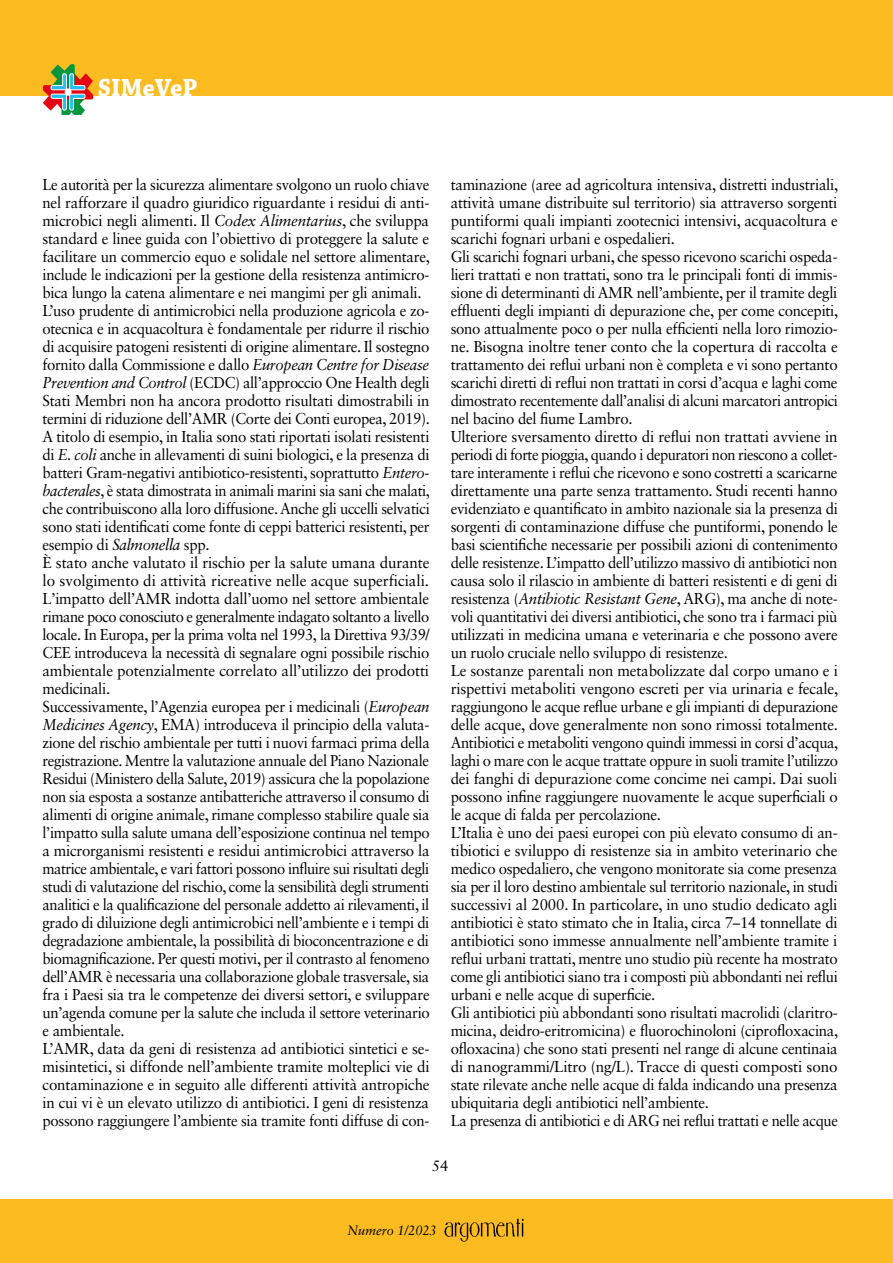
<style>
.page{position:relative;width:893px;height:1263px;background:#fff}
.page>*{position:absolute;margin:0;border:0;box-sizing:border-box;transform-origin:0 0}
.t1{font:700 26.25px "Chaparral Pro";color:#fff;scale:.95 1}
.t2{font:15.75px/18px "Sabon LT Std";letter-spacing:-.02em;color:#000;scale:.95 1}
.t3{font:15px "Sabon LT Std";color:#000}
.t4{font:italic 13.5px "Sabon LT Std";color:#000;scale:.95 1}
.s1{font-style:italic}
</style>
<div class="page">
<div style="left:0;top:0;width:893px;height:96px;background:#fbbb21"></div>
<svg style="left:43px;top:64px;width:51px;height:51px"></svg>
<div style="left:65px;top:88px;width:7px;height:8px;background:#fff;border-radius:50%"></div>
<div style="left:0;top:1199px;width:893px;height:64px;background:#fbbb21"></div>
<img style="left:444px;top:1218px;width:80px;height:24px">
<h1 class="t1" style="left:98px;top:72px;width:107px">SIMeVeP</h1>
<p class="t2" style="left:43px;top:175px;width:409px">Le autorità per la sicurezza alimentare svolgono un ruolo chiave nel rafforzare il quadro giuridico riguardante i residui di anti&shy;microbici negli alimenti. Il <span class="s1">Codex Alimentarius</span>, che sviluppa standard e linee guida con l’obiettivo di proteggere la salute e facilitare un commercio equo e solidale nel settore alimentare, include le indicazioni per la gestione della resistenza antimicro&shy;bica lungo la catena alimentare e nei mangimi per gli animali.<br>L’uso prudente di antimicrobici nella produzione agricola e zo&shy;otecnica e in acquacoltura è fondamentale per ridurre il rischio di acquisire patogeni resistenti di origine alimentare. Il sostegno fornito dalla Commissione e dallo <span class="s1">European Centre for Disease Prevention and Control</span> (ECDC) all’approccio One Health degli Stati Membri non ha ancora prodotto risultati dimostrabili in termini di riduzione dell’AMR (Corte dei Conti europea, 2019).<br>A titolo di esempio, in Italia sono stati riportati isolati resistenti di <span class="s1">E. coli</span> anche in allevamenti di suini biologici, e la presenza di batteri Gram-negativi antibiotico-resistenti, soprattutto <span class="s1">Entero&shy;bacterales</span>, è stata dimostrata in animali marini sia sani che malati, che contribuiscono alla loro diffusione. Anche gli uccelli selvatici sono stati identificati come fonte di ceppi batterici resistenti, per esempio di <span class="s1">Salmonella</span> spp.<br>È stato anche valutato il rischio per la salute umana durante lo svolgimento di attività ricreative nelle acque superficiali.<br>L’impatto dell’AMR indotta dall’uomo nel settore ambientale rimane poco conosciuto e generalmente indagato soltanto a livello locale. In Europa, per la prima volta nel 1993, la Direttiva 93/39/ CEE introduceva la necessità di segnalare ogni possibile rischio ambientale potenzialmente correlato all’utilizzo dei prodotti medicinali.<br>Successivamente, l’Agenzia europea per i medicinali (<span class="s1">European Medicines Agency</span>, EMA) introduceva il principio della valuta&shy;zione del rischio ambientale per tutti i nuovi farmaci prima della registrazione. Mentre la valutazione annuale del Piano Nazionale Residui (Ministero della Salute, 2019) assicura che la popolazione non sia esposta a sostanze antibatteriche attraverso il consumo di alimenti di origine animale, rimane complesso stabilire quale sia l’impatto sulla salute umana dell’esposizione continua nel tempo a microrganismi resistenti e residui antimicrobici attraverso la matrice ambientale, e vari fattori possono influire sui risultati degli studi di valutazione del rischio, come la sensibilità degli strumenti analitici e la qualificazione del personale addetto ai rilevamenti, il grado di diluizione degli antimicrobici nell’ambiente e i tempi di degradazione ambientale, la possibilità di bioconcentrazione e di biomagnificazione. Per questi motivi, per il contrasto al fenomeno dell’AMR è necessaria una collaborazione globale trasversale, sia fra i Paesi sia tra le competenze dei diversi settori, e sviluppare un’agenda comune per la salute che includa il settore veterinario e ambientale.<br>L’AMR, data da geni di resistenza ad antibiotici sintetici e se&shy;misintetici, si diffonde nell’ambiente tramite molteplici vie di contaminazione e in seguito alle differenti attività antropiche in cui vi è un elevato utilizzo di antibiotici. I geni di resistenza possono raggiungere l’ambiente sia tramite fonti diffuse di con-</p>
<p class="t2" style="left:451px;top:175px;width:410px">taminazione (aree ad agricoltura intensiva, distretti industriali, attività umane distribuite sul territorio) sia attraverso sorgenti puntiformi quali impianti zootecnici intensivi, acquacoltura e scarichi fognari urbani e ospedalieri.<br>Gli scarichi fognari urbani, che spesso ricevono scarichi ospeda&shy;lieri trattati e non trattati, sono tra le principali fonti di immis&shy;sione di determinanti di AMR nell’ambiente, per il tramite degli effluenti degli impianti di depurazione che, per come concepiti, sono attualmente poco o per nulla efficienti nella loro rimozio&shy;ne. Bisogna inoltre tener conto che la copertura di raccolta e trattamento dei reflui urbani non è completa e vi sono pertanto scarichi diretti di reflui non trattati in corsi d’acqua e laghi come dimostrato recentemente dall’analisi di alcuni marcatori antropici nel bacino del fiume Lambro.<br>Ulteriore sversamento diretto di reflui non trattati avviene in periodi di forte pioggia, quando i depuratori non riescono a collet&shy;tare interamente i reflui che ricevono e sono costretti a scaricarne direttamente una parte senza trattamento. Studi recenti hanno evidenziato e quantificato in ambito nazionale sia la presenza di sorgenti di contaminazione diffuse che puntiformi, ponendo le basi scientifiche necessarie per possibili azioni di contenimento delle resistenze. L’impatto dell’utilizzo massivo di antibiotici non causa solo il rilascio in ambiente di batteri resistenti e di geni di resistenza (<span class="s1">Antibiotic Resistant Gene</span>, ARG), ma anche di note&shy;voli quantitativi dei diversi antibiotici, che sono tra i farmaci più utilizzati in medicina umana e veterinaria e che possono avere un ruolo cruciale nello sviluppo di resistenze.<br>Le sostanze parentali non metabolizzate dal corpo umano e i rispettivi metaboliti vengono escreti per via urinaria e fecale, raggiungono le acque reflue urbane e gli impianti di depurazione delle acque, dove generalmente non sono rimossi totalmente.<br>Antibiotici e metaboliti vengono quindi immessi in corsi d’acqua, laghi o mare con le acque trattate oppure in suoli tramite l’utilizzo dei fanghi di depurazione come concime nei campi. Dai suoli possono infine raggiungere nuovamente le acque superficiali o le acque di falda per percolazione.<br>L’Italia è uno dei paesi europei con più elevato consumo di an&shy;tibiotici e sviluppo di resistenze sia in ambito veterinario che medico ospedaliero, che vengono monitorate sia come presenza sia per il loro destino ambientale sul territorio nazionale, in studi successivi al 2000. In particolare, in uno studio dedicato agli antibiotici è stato stimato che in Italia, circa 7–14 tonnellate di antibiotici sono immesse annualmente nell’ambiente tramite i reflui urbani trattati, mentre uno studio più recente ha mostrato come gli antibiotici siano tra i composti più abbondanti nei reflui urbani e nelle acque di superficie.<br>Gli antibiotici più abbondanti sono risultati macrolidi (claritro&shy;micina, deidro-eritromicina) e fluorochinoloni (ciprofloxacina, ofloxacina) che sono stati presenti nel range di alcune centinaia di nanogrammi/Litro (ng/L). Tracce di questi composti sono state rilevate anche nelle acque di falda indicando una presenza ubiquitaria degli antibiotici nell’ambiente.<br>La presenza di antibiotici e di ARG nei reflui trattati e nelle acque</p>
<p class="t3" style="left:432px;top:1157px;width:18px">54</p>
<p class="t4" style="left:348px;top:1222px;width:95px">Numero 1/2023</p>
</div>
